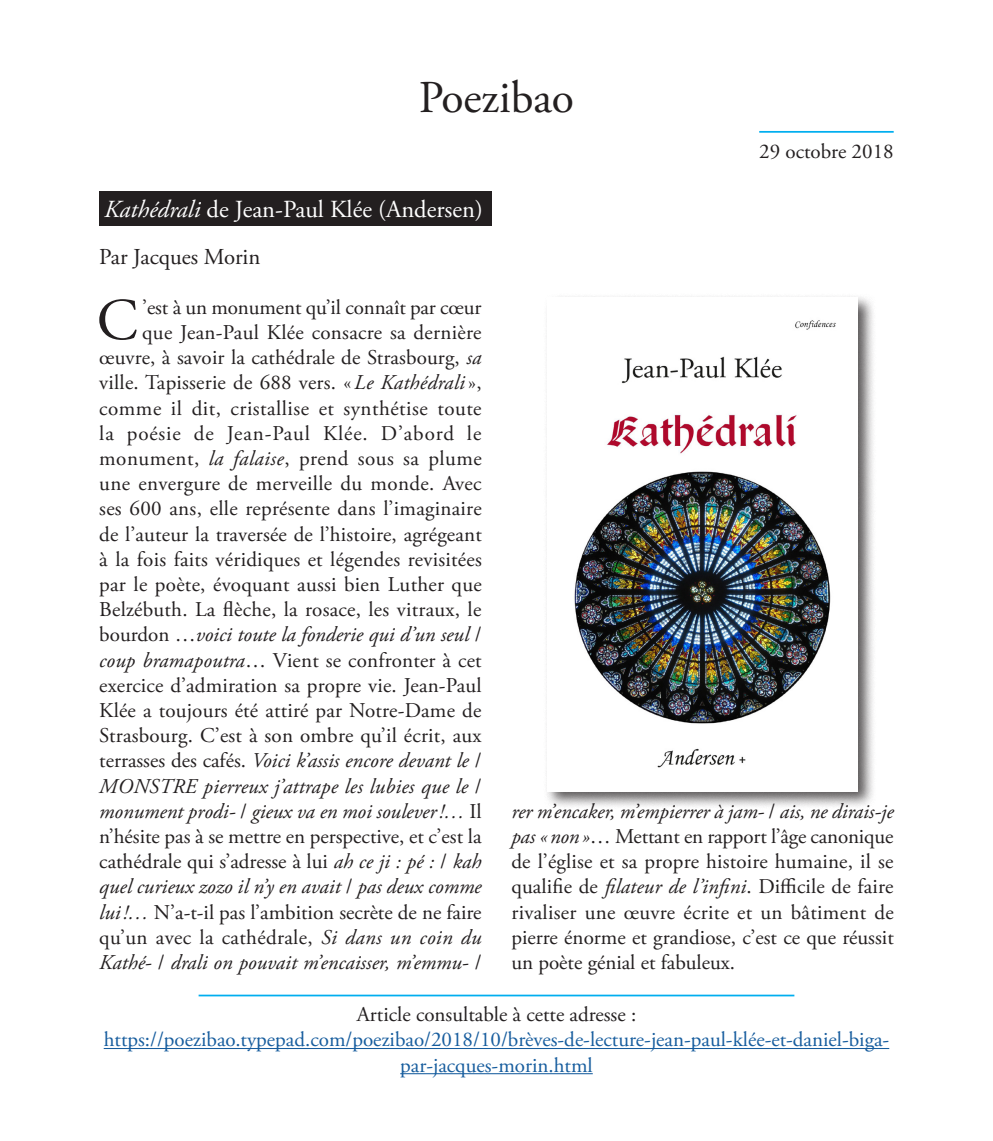
<style>
.page{position:relative;width:993px;height:1141px;background:#fff}
.page>*{position:absolute;margin:0;border:0;box-sizing:border-box;transform-origin:0 0}
.t1{font:58.98px "Adobe Garamond Pro";color:#231f20}
.t2{font:45.5px "Adobe Garamond Pro";color:#231f20}
.t3{font:24.5px "Adobe Garamond Pro";color:#fff}
.t4{font:22.75px "Adobe Garamond Pro";color:#231f20}
.t5{font:21px/25.2px "Adobe Garamond Pro";letter-spacing:.01em;color:#231f20;text-align:right}
.t6{font:21px/25.2px "Adobe Garamond Pro";color:#175d9e;text-align:center}
.s1{font-style:italic}
</style>
<div class="page">
<hr style="left:198px;top:995px;width:596px;height:1px;background:#00aeef">
<hr style="left:104px;top:1048px;width:784px;height:1px;background:#175d9e">
<hr style="left:400px;top:1073px;width:192px;height:1px;background:#175d9e">
<div style="left:99px;top:191px;width:392px;height:35px;background:#231f20"></div>
<div style="left:542px;top:293px;width:333px;height:517px;background:#231f20;opacity:.75"></div>
<img style="left:547px;top:298px;width:310px;height:493px">
<hr style="left:759px;top:131px;width:134px;height:2px;background:#00aeef">
<h2 class="t2" style="left:419px;top:71px;width:156px">Poezibao</h2>
<p class="t5" style="left:759px;top:139px;width:136px">29 octobre 2018</p>
<p class="t3" style="left:104px;top:194px;width:380px"><span class="s1">Kathédrali</span> de Jean-Paul Klée (Andersen)</p>
<p class="t4" style="left:99px;top:243px;width:163px">Par Jacques Morin</p>
<h1 class="t1" style="left:97px;top:285px;width:43px">C</h1>
<p class="t5" style="left:99px;top:295px;width:384px">’est à un monument qu’il connaît par cœur<br>que Jean-Paul Klée consacre sa dernière œuvre, à savoir la cathédrale de Strasbourg, <span class="s1">sa </span>ville. Tapisserie de 688 vers. « <span class="s1">Le Kathédrali</span>», comme il dit, cristallise et synthétise toute la poésie de Jean-Paul Klée. D’abord le monument, <span class="s1">la falaise</span>, prend sous sa plume une envergure de merveille du monde. Avec ses 600 ans, elle représente dans l’imaginaire de l’auteur la traversée de l’histoire, agrégeant à la fois faits véridiques et légendes revisitées par le poète, évoquant aussi bien Luther que Belzébuth. La flèche, la rosace, les vitraux, le bourdon …<span class="s1">voici toute la fonderie qui d’un seul</span> / <span class="s1">coup bramapoutra</span>… Vient se confronter à cet exercice d’admiration sa propre vie. Jean-Paul Klée a toujours été attiré par Notre-Dame de Strasbourg. C’est à son ombre qu’il écrit, aux terrasses des cafés. <span class="s1">Voici k’assis encore devant le</span> / <span class="s1">MONSTRE pierreux j’attrape les lubies que le</span> / <span class="s1">monument prodi-</span> / <span class="s1">gieux va en moi soulever!…</span> Il n’hésite pas à se mettre en perspective, et c’est la cathédrale qui s’adresse à lui <span class="s1">ah ce ji : pé :</span> / <span class="s1">kah quel curieux zozo il n’y en avait</span> / <span class="s1">pas deux comme lui!…</span> N’a-t-il pas l’ambition secrète de ne faire qu’un avec la cathédrale, <span class="s1">Si dans un coin du Kathé-</span> / <span class="s1">drali on pouvait m’encaisser, m’emmu-</span> /</p>
<p class="t5" style="left:511px;top:799px;width:384px;text-align:justify"><span class="s1">rer m’encaker, m’empierrer à jam-</span> / <span class="s1">ais, ne dirais-je pas «non»</span>… Mettant en rapport l’âge canonique de l’église et sa propre histoire humaine, il se qualifie de <span class="s1">filateur de l’infini</span>. Difficile de faire rivaliser une œuvre écrite et un bâtiment de pierre énorme et grandiose, c’est ce que réussit un poète génial et fabuleux.</p>
<p class="t5" style="left:356px;top:1003px;width:281px">Article consultable à cette adresse :</p>
<p class="t6" style="left:104px;top:1028px;width:786px">https://poezibao.typepad.com/poezibao/2018/10/brèves-de-lecture-jean-paul-klée-et-daniel-biga&shy;par-jacques-morin.html</p>
</div>
